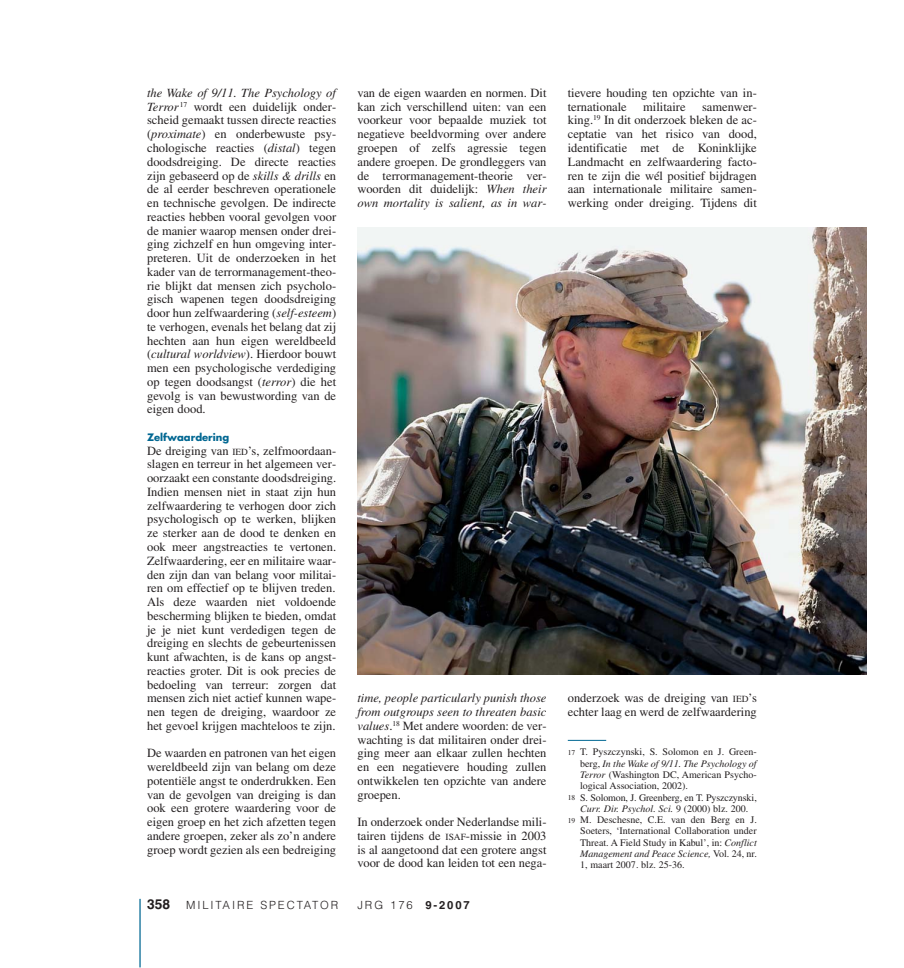
<style>
.page{position:relative;width:904px;height:968px;background:#fff}
.page>*{position:absolute;margin:0;border:0;box-sizing:border-box;transform-origin:0 0}
.t1{font:12.5px/13.8px "Times";color:#231f20;text-align:justify}
.t2{font:300 11.25px "Helvetica";letter-spacing:.165em;color:#231f20}
.t3{font:10px "Times";color:#231f20}
.t4{font:italic 10px "Times";color:#231f20}
.t5{font:700 10px "Futura";color:#006792}
.s1{font-style:italic}
.s2{font-size:9.38px}
.s3{font-weight:700;font-size:13.75px}
.s4{font-weight:700}
.s5{font-size:7.5px}
.s6{font-style:normal}
</style>
<div class="page">
<hr style="left:139px;top:898px;width:2px;height:69px;background:#006792">
<img style="left:357px;top:228px;width:509px;height:446px">
<hr style="left:568px;top:740px;width:38px;height:1px;background:#006792">
<p class="t1" style="left:147px;top:87px;width:190px"><span class="s1">the Wake of 9/11. The Psychology of Terror</span> <sup>17</sup> wordt een duidelijk onder&shy;scheid gemaakt tussen directe reacties (<span class="s1">proximate</span>) en onderbewuste psy - chologische reacties (<span class="s1">distal</span>) tegen doodsdreiging. De directe reacties zijn gebaseerd op de <span class="s1">skills &amp; drills</span> en de al eerder beschreven operationele en technische gevolgen. De indirecte reacties hebben vooral gevolgen voor de manier waarop mensen onder drei&shy;ging zichzelf en hun omgeving inter&shy;preteren. Uit de onderzoeken in het kader van de terrormanagement-theo&shy;rie blijkt dat mensen zich psycholo&shy;gisch wapenen tegen doodsdreiging door hun zelfwaardering (<span class="s1">self-esteem</span>) te verhogen, evenals het belang dat zij hechten aan hun eigen wereldbeeld (<span class="s1">cultural worldview</span>). Hierdoor bouwt men een psychologische verdediging op tegen doodsangst (<span class="s1">terror</span>) die het gevolg is van bewustwording van de eigen dood.</p>
<p class="t5" style="left:147px;top:432px;width:84px">Zelfwaardering</p>
<p class="t1" style="left:147px;top:444px;width:191px">De dreiging van <span class="s2">IED</span>’s, zelfmoordaan&shy;slagen en terreur in het algemeen ver&shy;oorzaakt een constante doodsdreiging.<br>Indien mensen niet in staat zijn hun zelfwaardering te verhogen door zich psychologisch op te werken, blijken ze sterker aan de dood te denken en ook meer angstreacties te vertonen.<br>Zelfwaardering, eer en militaire waar&shy;den zijn dan van belang voor militai&shy;ren om effectief op te blijven treden.<br>Als deze waarden niet voldoende bescherming blijken te bieden, omdat je je niet kunt verdedigen tegen de dreiging en slechts de gebeurtenissen kunt afwachten, is de kans op angst - reacties groter. Dit is ook precies de bedoeling van terreur: zorgen dat mensen zich niet actief kunnen wape&shy;nen tegen de dreiging, waardoor ze het gevoel krijgen machteloos te zijn.</p>
<p class="t1" style="left:147px;top:747px;width:190px">De waarden en patronen van het eigen wereldbeeld zijn van belang om deze potentiële angst te onderdrukken. Een van de gevolgen van dreiging is dan ook een grotere waardering voor de eigen groep en het zich afzetten tegen andere groepen, zeker als zo’n andere groep wordt gezien als een bedreiging</p>
<p class="t1" style="left:357px;top:87px;width:190px">van de eigen waarden en normen. Dit kan zich verschillend uiten: van een voorkeur voor bepaalde muziek tot negatieve beeldvorming over andere groepen of zelfs agressie tegen andere groepen. De grondleggers van de terrormanagement-theorie ver - woorden dit duidelijk: <span class="s1">When their own mortality is salient, as in war -</span></p>
<p class="t1" style="left:357px;top:692px;width:190px"><span class="s1">time, people particularly punish those from outgroups seen to threaten basic values</span>.<sup>18</sup> Met andere woorden: de ver&shy;wachting is dat militairen onder drei&shy;ging meer aan elkaar zullen hechten en een negatievere houding zullen ontwikkelen ten opzichte van andere groepen.</p>
<p class="t1" style="left:357px;top:816px;width:190px">In onderzoek onder Nederlandse mili&shy;tairen tijdens de <span class="s2">ISAF</span>-missie in 2003 is al aangetoond dat een grotere angst voor de dood kan leiden tot een nega-</p>
<p class="t2" style="left:147px;top:900px;width:193px"><span class="s3">358</span> MILITAIRE SPECTATOR</p>
<p class="t2" style="left:357px;top:900px;width:114px">JRG 176 <span class="s4">9-2007</span></p>
<p class="t1" style="left:568px;top:87px;width:190px">tievere houding ten opzichte van in&shy;ternationale</p>
<p class="t1" style="left:643px;top:101px;width:44px">militaire</p>
<p class="t1" style="left:568px;top:101px;width:190px;text-indent:134px">samenwer&shy;king.<sup>19</sup> In dit onderzoek bleken de ac&shy;ceptatie van het risico van dood, identificatie met de Koninklijke Landmacht en zelfwaardering facto&shy;ren te zijn die wél positief bijdragen aan internationale militaire samen&shy;werking onder dreiging. Tijdens dit</p>
<p class="t1" style="left:568px;top:692px;width:190px">onderzoek was de dreiging van <span class="s2">IED</span>’s echter laag en werd de zelfwaardering</p>
<p class="t3" style="left:568px;top:748px;width:190px"><span class="s5">17</span> T. Pyszczynski, S. Solomon en J. Green-</p>
<p class="t4" style="left:580px;top:759px;width:178px"><span class="s6">berg,</span> In the Wake of 9/11. The Psychology of</p>
<p class="t3" style="left:580px;top:770px;width:178px"><span class="s1">Terror</span> (Washington DC, American Psycho-</p>
<p class="t3" style="left:580px;top:782px;width:109px">logical Association, 2002).</p>
<p class="t3" style="left:568px;top:793px;width:190px"><span class="s5">18</span> S. Solomon, J. Greenberg, en T. Pyszczyn ski,</p>
<p class="t4" style="left:580px;top:804px;width:169px">Curr. Dir. Psychol. Sci. <span class="s6">9 (2000) blz. 200.</span></p>
<p class="t3" style="left:568px;top:815px;width:190px"><span class="s5">19</span> M. Deschesne, C.E. van den Berg en J.</p>
<p class="t3" style="left:580px;top:827px;width:178px">Soeters, ‘International Collaboration under</p>
<p class="t3" style="left:580px;top:838px;width:178px">Threat. A Field Study in Kabul’, in: <span class="s1">Conflict</span></p>
<p class="t4" style="left:580px;top:849px;width:178px">Management and Peace Science, <span class="s6">Vol. 24, nr.</span></p>
<p class="t3" style="left:580px;top:860px;width:106px">1, maart 2007. blz. 25-36.</p>
</div>
